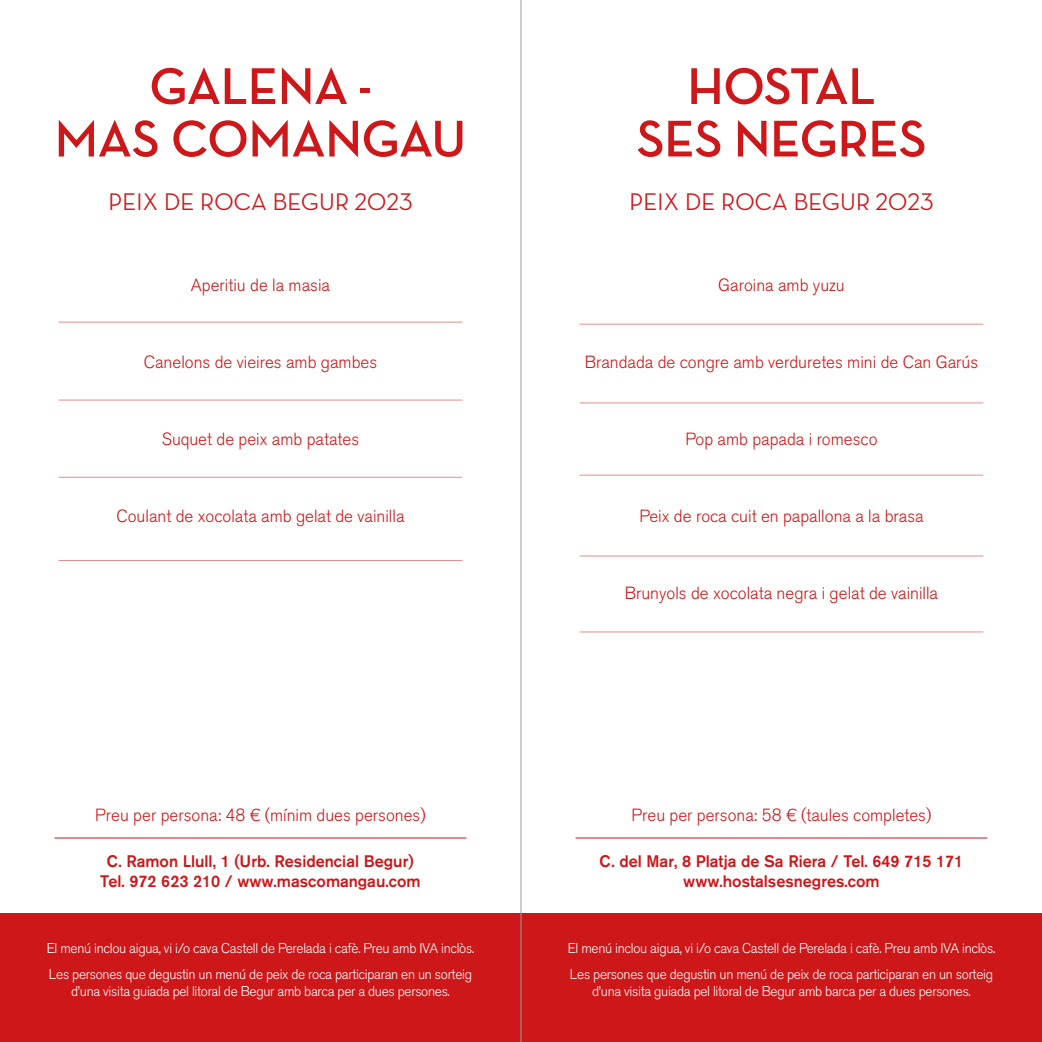
<style>
.page{position:relative;width:1042px;height:1042px;background:#fff}
.page>*{position:absolute;margin:0;border:0;box-sizing:border-box;transform-origin:0 0}
.t1{font:700 52.5px/52.5px "Neutra Disp";color:#cd1719;text-align:center}
.t2{font:500 24.5px "Neutra Disp";letter-spacing:.01em;color:#cd1719}
.t3{font:300 17.5px "Akzidenz Grotesk BQ";color:#cd1719}
.t4{font:500 16.62px/19.9px "Akzidenz Grotesk BQ";color:#cd1719;text-align:center}
.t5{font:300 14px/26.8px "Akzidenz Grotesk BQ";letter-spacing:-.02em;color:#fff}
</style>
<div class="page">
<div style="left:0;top:913px;width:1042px;height:129px;background:#cd1719"></div>
<hr style="left:55px;top:837px;width:411px;height:1px;background:#cd1719">
<hr style="left:59px;top:322px;width:403px;height:1px;background:#cd1719">
<hr style="left:59px;top:400px;width:403px;height:1px;background:#cd1719">
<hr style="left:59px;top:477px;width:403px;height:1px;background:#cd1719">
<hr style="left:59px;top:560px;width:403px;height:1px;background:#cd1719">
<hr style="left:575px;top:837px;width:412px;height:1px;background:#cd1719">
<hr style="left:579px;top:324px;width:404px;height:1px;background:#cd1719">
<hr style="left:579px;top:403px;width:404px;height:1px;background:#cd1719">
<hr style="left:579px;top:475px;width:404px;height:1px;background:#cd1719">
<hr style="left:579px;top:556px;width:404px;height:1px;background:#cd1719">
<hr style="left:579px;top:631px;width:404px;height:1px;background:#cd1719">
<hr style="left:520px;top:0;width:1px;height:1042px;background:#9d9d9c">
<h1 class="t1" style="left:55px;top:60px;width:413px">GALENA -<br>MAS COMANGAU</h1>
<h1 class="t1" style="left:636px;top:60px;width:291px">HOSTAL<br>SES NEGRES</h1>
<h2 class="t2" style="left:109px;top:188px;width:305px">PEIX DE ROCA BEGUR 2023</h2>
<h2 class="t2" style="left:629px;top:188px;width:305px">PEIX DE ROCA BEGUR 2023</h2>
<p class="t3" style="left:191px;top:276px;width:141px">Aperitiu de la masia</p>
<p class="t3" style="left:718px;top:276px;width:128px">Garoina amb yuzu</p>
<p class="t3" style="left:144px;top:353px;width:235px">Canelons de vieires amb gambes</p>
<p class="t3" style="left:585px;top:353px;width:395px">Brandada de congre amb verduretes mini de Can Garús</p>
<p class="t3" style="left:162px;top:430px;width:199px">Suquet de peix amb patates</p>
<p class="t3" style="left:685px;top:430px;width:194px">Pop amb papada i romesco</p>
<p class="t3" style="left:116px;top:507px;width:289px">Coulant de xocolata amb gelat de vainilla</p>
<p class="t3" style="left:639px;top:507px;width:286px">Peix de roca cuit en papallona a la brasa</p>
<p class="t3" style="left:625px;top:584px;width:315px">Brunyols de xocolata negra i gelat de vainilla</p>
<p class="t3" style="left:95px;top:807px;width:332px">Preu per persona: 48 € (mínim dues persones)</p>
<p class="t4" style="left:100px;top:852px;width:322px">C. Ramon Llull, 1 (Urb. Residencial Begur)<br>Tel. 972 623 210 / www.mascomangau.com</p>
<p class="t3" style="left:631px;top:807px;width:301px">Preu per persona: 58 € (taules completes)</p>
<p class="t4" style="left:600px;top:852px;width:365px">C. del Mar, 8 Platja de Sa Riera / Tel. 649 715 171 www.hostalsesnegres.com</p>
<p class="t5" style="left:47px;top:935px;width:429px">El menú inclou aigua, vi i/o cava Castell de Perelada i cafè. Preu amb IVA inclòs.<br>Les persones que degustin un menú de peix de roca participaran en un sorteig</p>
<p class="t5" style="left:71px;top:979px;width:380px">d’una visita guiada pel litoral de Begur amb barca per a dues persones.</p>
<p class="t5" style="left:568px;top:935px;width:429px">El menú inclou aigua, vi i/o cava Castell de Perelada i cafè. Preu amb IVA inclòs.<br>Les persones que degustin un menú de peix de roca participaran en un sorteig</p>
<p class="t5" style="left:592px;top:979px;width:380px">d’una visita guiada pel litoral de Begur amb barca per a dues persones.</p>
</div>
